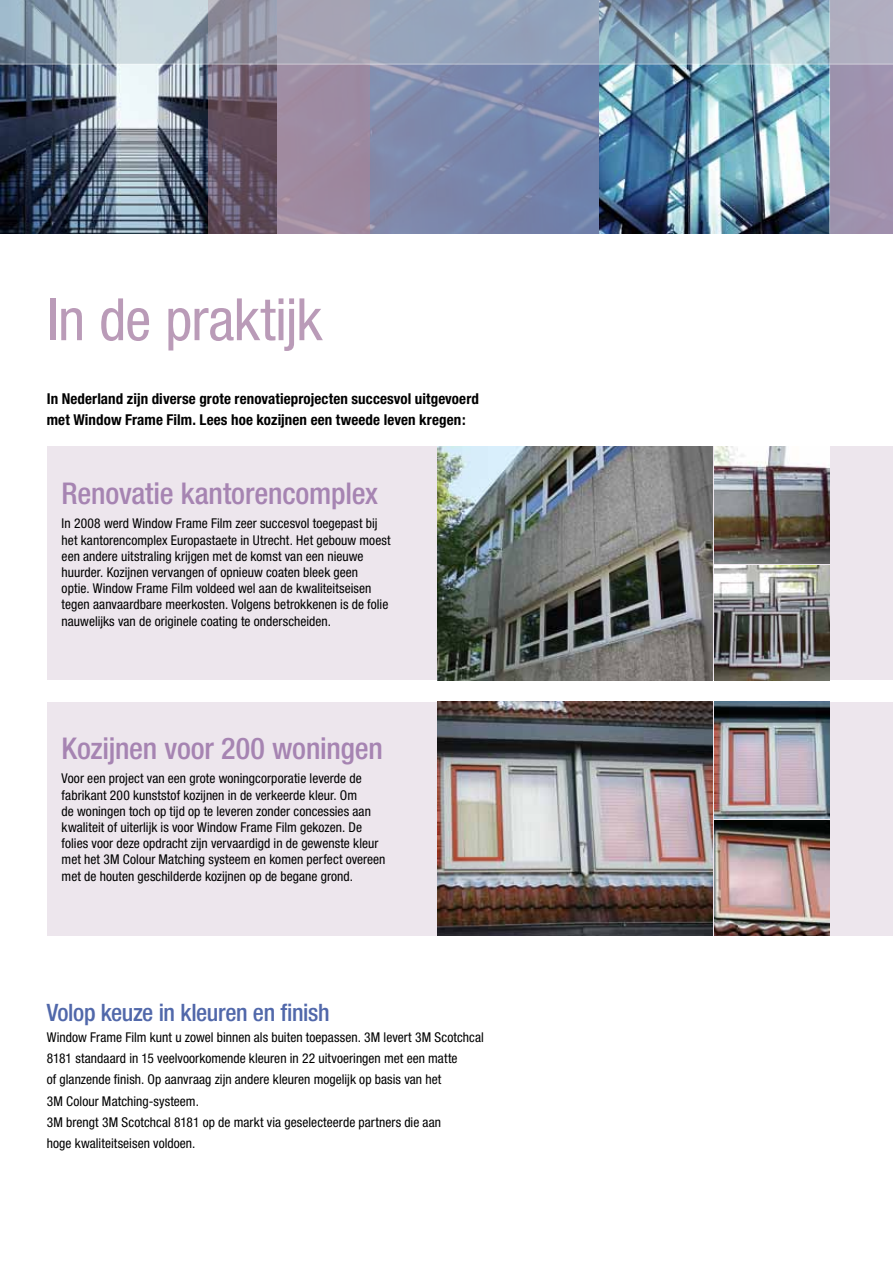
<style>
.page{position:relative;width:893px;height:1263px;background:#fff}
.page>*{position:absolute;margin:0;border:0;box-sizing:border-box;transform-origin:0 0}
.t1{font:condensed 58.5px "Helvetica Neue";letter-spacing:-.01em;color:#ba9bb8}
.t2{font:500 condensed 30px "Helvetica Neue";letter-spacing:-.005em;color:#a684b2}
.t3{font:500 condensed 24px "Helvetica Neue";letter-spacing:-.015em;color:#5168aa}
.t4{font:700 condensed 15px/21.3px "Helvetica Neue";letter-spacing:.005em;color:#000}
.t5{font:condensed 13.5px/16.2px "Helvetica Neue";letter-spacing:.005em;color:#000}
</style>
<div class="page">
<img style="left:370px;top:65px;width:230px;height:169px">
<div style="left:736px;top:0;width:157px;height:234px;background:#9f91ad"></div>
<div style="left:47px;top:702px;width:846px;height:233px;background:#ede6ed"></div>
<div style="left:47px;top:446px;width:846px;height:234px;background:#ede6ed"></div>
<img style="left:438px;top:446px;width:274px;height:234px">
<img style="left:714px;top:446px;width:115px;height:117px">
<img style="left:714px;top:702px;width:115px;height:117px">
<img style="left:714px;top:566px;width:115px;height:114px">
<img style="left:714px;top:821px;width:115px;height:114px">
<img style="left:438px;top:702px;width:274px;height:233px">
<img style="left:0;top:65px;width:208px;height:169px">
<img style="left:600px;top:65px;width:229px;height:169px">
<hr style="left:829px;top:0;width:1px;height:234px;background:#fff">
<svg style="left:208px;top:65px;width:162px;height:169px;background:#867387"></svg>
<svg style="left:0;top:0;width:893px;height:64px;background:#9baabb"></svg>
<hr style="left:0;top:64px;width:893px;height:1px;background:#fff">
<h1 class="t1" style="left:47px;top:286px;width:277px">In de praktijk</h1>
<p class="t4" style="left:47px;top:388px;width:434px">In Nederland zijn diverse grote renovatieprojecten succesvol uitgevoerd met Window Frame Film. Lees hoe kozijnen een tweede leven kregen:</p>
<h2 class="t2" style="left:62px;top:475px;width:318px">Renovatie kantorencomplex</h2>
<p class="t5" style="left:62px;top:515px;width:330px">In 2008 werd Window Frame Film zeer succesvol toegepast bij het kantorencomplex Europastaete in Utrecht. Het gebouw moest een andere uitstraling krijgen met de komst van een nieuwe huurder. Kozijnen vervangen of opnieuw coaten bleek geen<br>optie. Window Frame Film voldeed wel aan de kwaliteitseisen tegen aanvaardbare meerkosten. Volgens betrokkenen is de folie nauwelijks van de originele coating te onderscheiden.</p>
<h2 class="t2" style="left:62px;top:730px;width:323px">Kozijnen voor 200 woningen</h2>
<p class="t5" style="left:62px;top:770px;width:325px">Voor een project van een grote woningcorporatie leverde de fabrikant 200 kunststof kozijnen in de verkeerde kleur. Om<br>de woningen toch op tijd op te leveren zonder concessies aan kwaliteit of uiterlijk is voor Window Frame Film gekozen. De folies voor deze opdracht zijn vervaardigd in de gewenste kleur met het 3M Colour Matching systeem en komen perfect overeen met de houten geschilderde kozijnen op de begane grond.</p>
<h3 class="t3" style="left:47px;top:998px;width:284px">Volop keuze in kleuren en finish</h3>
<p class="t5" style="left:47px;top:1026px;width:439px;line-height:21.3px">Window Frame Film kunt u zowel binnen als buiten toepassen. 3M levert 3M Scotchcal 8181 standaard in 15 veelvoorkomende kleuren in 22 uitvoeringen met een matte<br>of glanzende finish. Op aanvraag zijn andere kleuren mogelijk op basis van het<br>3M Colour Matching-systeem.<br>3M brengt 3M Scotchcal 8181 op de markt via geselecteerde partners die aan<br>hoge kwaliteitseisen voldoen.</p>
</div>
